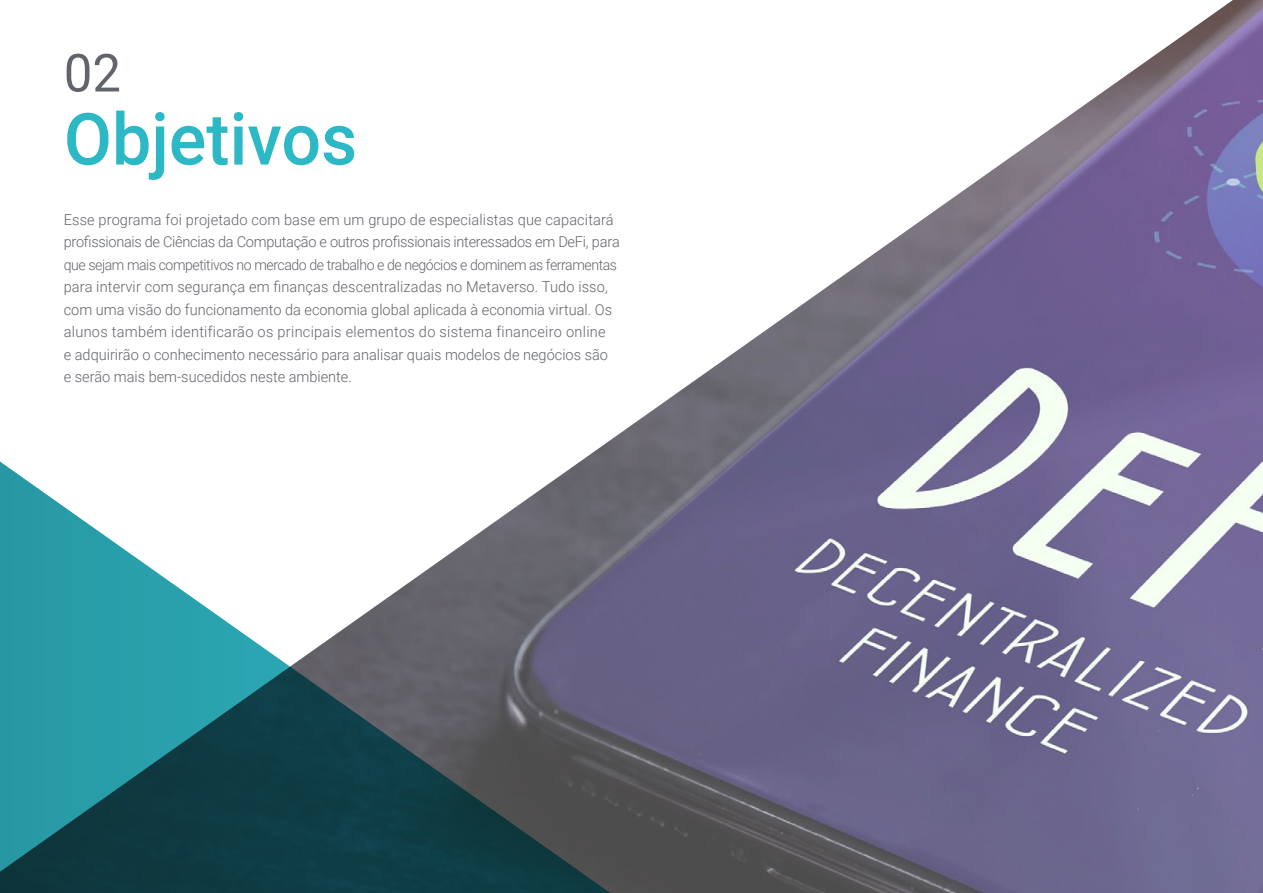
<style>
.page{position:relative;width:1263px;height:893px;background:#fff}
.page>*{position:absolute;margin:0;border:0;box-sizing:border-box;transform-origin:0 0}
.t1{font:500 72px "Roboto";color:#2db8c5}
.t2{font:52.5px "Roboto";color:#61646a}
.t3{font:300 15px/22.5px "Roboto";color:#61646a}
.t4{font:300 15px/22.5px "Roboto";letter-spacing:-.02em;color:#61646a}
.t5{font:300 14.55px "Roboto";letter-spacing:-.03em;color:#61646a}
</style>
<div class="page">
<img style="left:602px;top:0;width:661px;height:893px">
<svg style="left:0;top:446px;width:640px;height:447px"></svg>
<h2 class="t2" style="left:64px;top:36px;width:59px">02</h2>
<h1 class="t1" style="left:64px;top:89px;width:295px">Objetivos</h1>
<p class="t4" style="left:64px;top:208px;width:558px">Esse programa foi projetado com base em um grupo de especialistas que capacitará profissionais de Ciências da Computação e outros profissionais interessados em DeFi, para</p>
<p class="t5" style="left:64px;top:254px;width:555px">que sejam mais competitivos no mercado de trabalho e de negócios e dominem as ferramentas</p>
<p class="t3" style="left:64px;top:275px;width:550px">para intervir com segurança em finanças descentralizadas no Metaverso. Tudo isso, com uma visão do funcionamento da economia global aplicada à economia virtual. Os alunos também identificarão os principais elementos do sistema financeiro online e adquirirão o conhecimento necessário para analisar quais modelos de negócios são e serão mais bem-sucedidos neste ambiente.</p>
</div>
